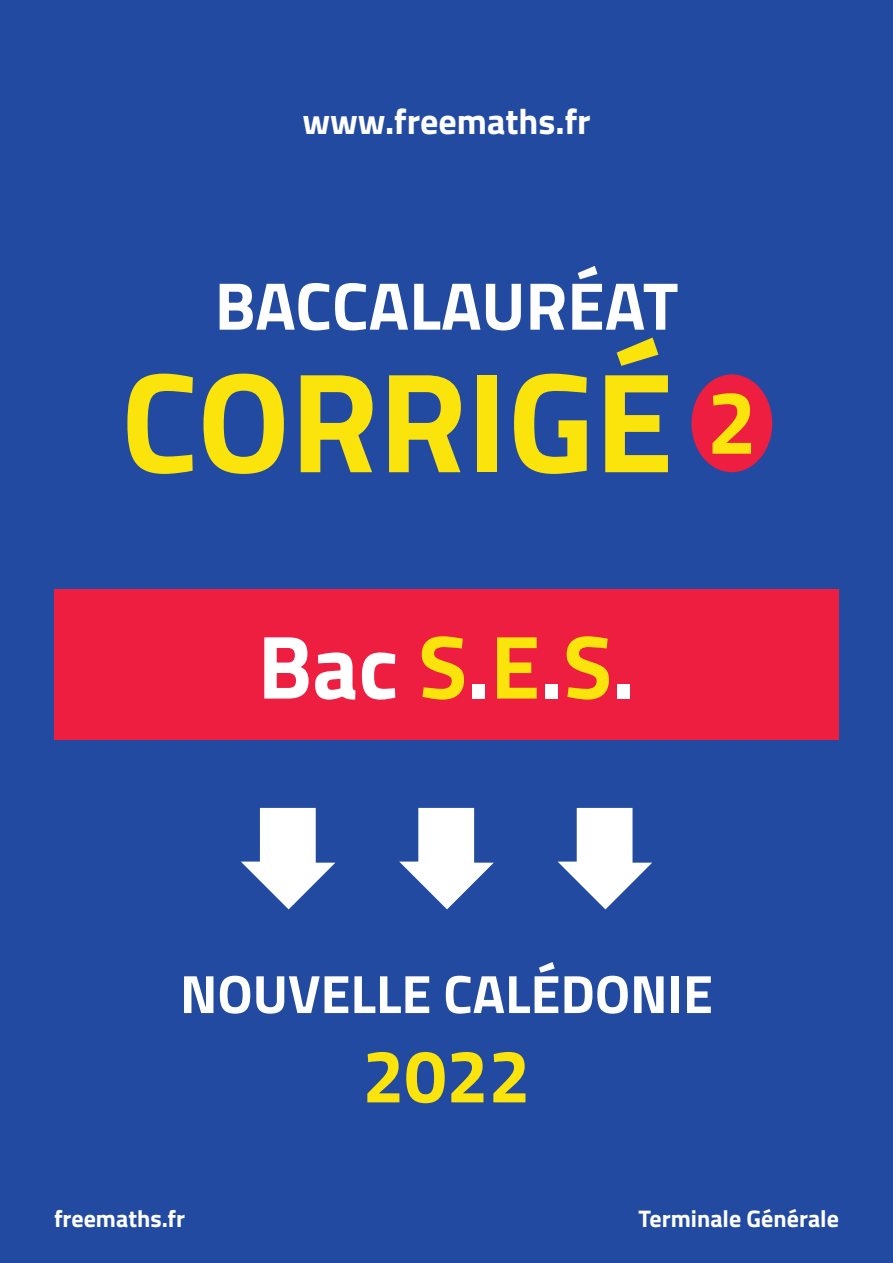
<style>
.page{position:relative;width:893px;height:1263px;background:#214aa0}
.page>*{position:absolute;margin:0;border:0;box-sizing:border-box;transform-origin:0 0}
.t1{font:700 142.5px "Titillium";color:#fbe30c}
.t2{font:700 90px "Titillium";color:#fff}
.t3{font:700 75px "Titillium";color:#fbe30c}
.t4{font:700 67.5px "Titillium";color:#fff}
.t5{font:700 54px "Titillium";color:#fff}
.t6{font:700 36px "Titillium";color:#fff}
.t7{font:700 24px "Titillium";color:#fff}
.s1{font-size:90px}
.s2{color:#fbe30c}
</style>
<div class="page">
<div style="left:691px;top:374px;width:81px;height:98px;background:#ed1e40;border-radius:50%"></div>
<svg style="left:241px;top:808px;width:94px;height:101px"></svg>
<svg style="left:399px;top:808px;width:95px;height:101px"></svg>
<svg style="left:558px;top:808px;width:94px;height:101px"></svg>
<div style="left:54px;top:589px;width:785px;height:151px;background:#ed1e40"></div>
<h3 class="t6" style="left:302px;top:94px;width:290px">www.freemaths.fr</h3>
<h3 class="t4" style="left:215px;top:254px;width:465px">BACCALAURÉAT</h3>
<h1 class="t1" style="left:121px;top:313px;width:638px">CORRIGÉ <span class="s1">2</span></h1>
<h2 class="t2" style="left:258px;top:598px;width:379px">Bac <span class="s2">S</span>.<span class="s2">E</span>.<span class="s2">S</span>.</h2>
<p class="t5" style="left:180px;top:953px;width:534px">NOUVELLE CALÉDONIE</p>
<h3 class="t3" style="left:362px;top:1019px;width:169px">2022</h3>
<p class="t7" style="left:54px;top:1200px;width:133px">freemaths.fr</p>
<p class="t7" style="left:639px;top:1200px;width:202px">Terminale Générale</p>
</div>
